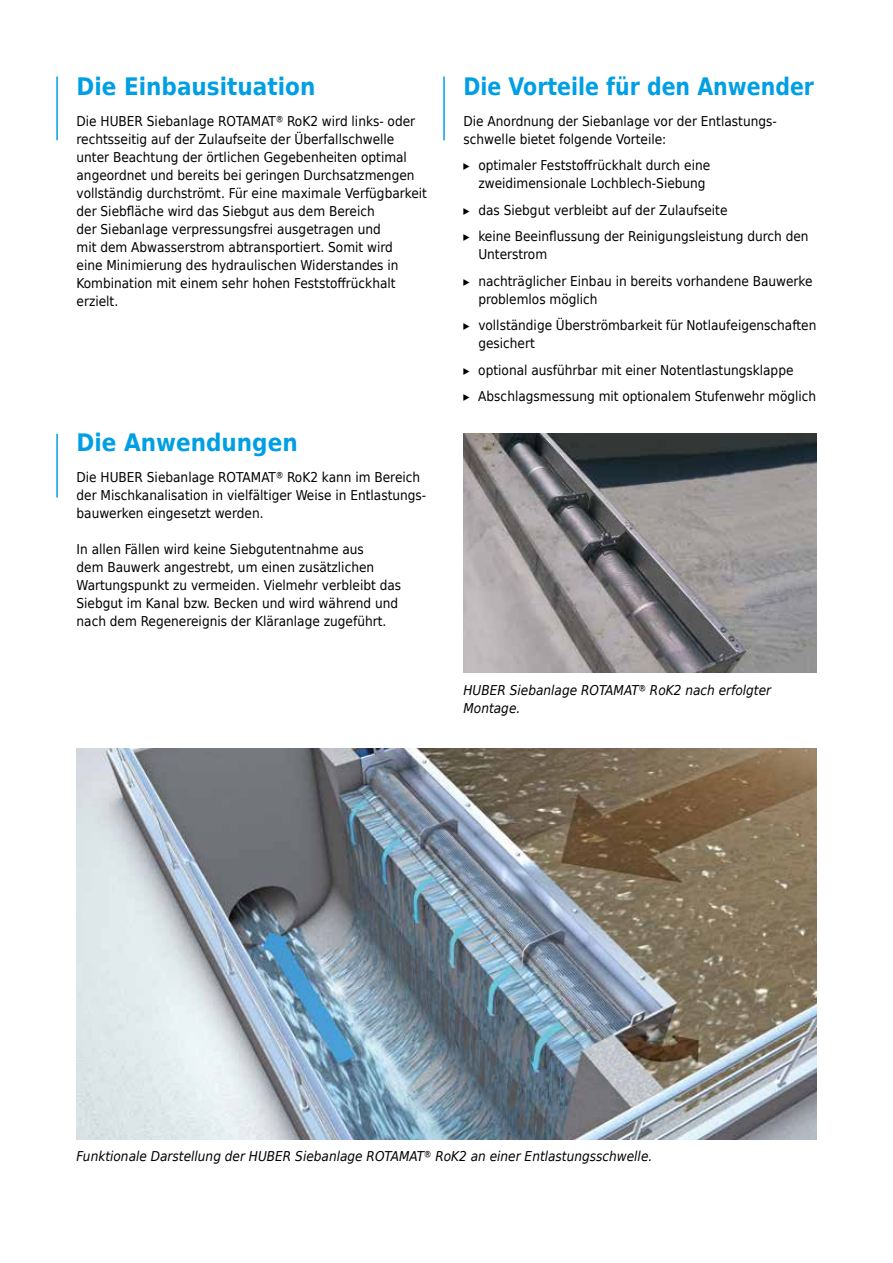
<style>
.page{position:relative;width:893px;height:1263px;background:#fff}
.page>*{position:absolute;margin:0;border:0;box-sizing:border-box;transform-origin:0 0}
.t1{font:700 24px "Huber Tec";color:#009fe3}
.t2{font:700 24px "Huber Tec";color:#009fe3;scale:.95 1}
.t3{font:13.5px/18px "Huber Tec";color:#000}
.t4{font:italic 13.5px/18px "Huber Tec";color:#000}
</style>
<div class="page">
<hr style="left:56px;top:77px;width:2px;height:63px;background:#009fe3">
<img style="left:77px;top:748px;width:739px;height:392px">
<img style="left:463px;top:434px;width:353px;height:239px">
<hr style="left:56px;top:434px;width:2px;height:63px;background:#009fe3">
<hr style="left:443px;top:77px;width:2px;height:63px;background:#009fe3">
<h1 class="t1" style="left:77px;top:67px;width:240px">Die Einbausituation</h1>
<p class="t3" style="left:77px;top:111px;width:352px">Die HUBER Siebanlage ROTAMAT® RoK2 wird links- oder rechtsseitig auf der Zulaufseite der Überfallschwelle unter Beachtung der örtlichen Gegebenheiten optimal angeordnet und bereits bei geringen Durchsatzmengen vollständig durchströmt. Für eine maximale Verfügbarkeit der Siebfläche wird das Siebgut aus dem Bereich<br>der Siebanlage verpressungsfrei ausgetragen und<br>mit dem Abwasserstrom abtransportiert. Somit wird<br>eine Minimierung des hydraulischen Widerstandes in Kombination mit einem sehr hohen Feststoffrückhalt erzielt.</p>
<h1 class="t1" style="left:77px;top:423px;width:223px">Die Anwendungen</h1>
<p class="t3" style="left:77px;top:467px;width:351px">Die HUBER Siebanlage ROTAMAT® RoK2 kann im Bereich der Mischkanalisation in vielfältiger Weise in Entlastungs&shy;bauwerken eingesetzt werden.</p>
<p class="t3" style="left:77px;top:539px;width:326px">In allen Fällen wird keine Siebgutentnahme aus<br>dem Bauwerk angestrebt, um einen zusätzlichen Wartungspunkt zu vermeiden. Vielmehr verbleibt das Siebgut im Kanal bzw. Becken und wird während und nach dem Regenereignis der Kläranlage zugeführt.</p>
<h1 class="t2" style="left:463px;top:67px;width:370px">Die Vorteile für den Anwender</h1>
<p class="t3" style="left:463px;top:111px;width:315px">Die Anordnung der Siebanlage vor der Entlastungs&shy;schwelle bietet folgende Vorteile:</p>
<p class="t3" style="left:478px;top:156px;width:233px;text-indent:-15px">▸ optimaler Feststoffrückhalt durch eine zweidimensionale Lochblech-Siebung</p>
<p class="t3" style="left:463px;top:196px;width:347px;line-height:26.5px">▸ das Siebgut verbleibt auf der Zulaufseite<br>▸ keine Beeinflussung der Reinigungsleistung durch den</p>
<p class="t3" style="left:463px;top:240px;width:351px;line-height:26.5px;text-indent:15px">Unterstrom<br>▸ nachträglicher Einbau in bereits vorhandene Bauwerke</p>
<p class="t3" style="left:463px;top:285px;width:354px;line-height:26.5px;text-indent:15px">problemlos möglich<br>▸ vollständige Überströmbarkeit für -Notlaufeigenschaften</p>
<p class="t3" style="left:463px;top:329px;width:354px;line-height:26.5px;text-indent:15px">gesichert<br>▸ optional ausführbar mit einer Notentlastungsklappe<br>▸ Abschlagsmessung mit optionalem Stufenwehr möglich</p>
<p class="t4" style="left:463px;top:681px;width:309px">HUBER Siebanlage ROTAMAT® RoK2 nach erfolgter<br>Montage.</p>
<p class="t4" style="left:77px;top:1147px;width:577px">Funktionale Darstellung der HUBER Siebanlage ROTAMAT® RoK2 an einer Entlastungsschwelle.</p>
</div>
